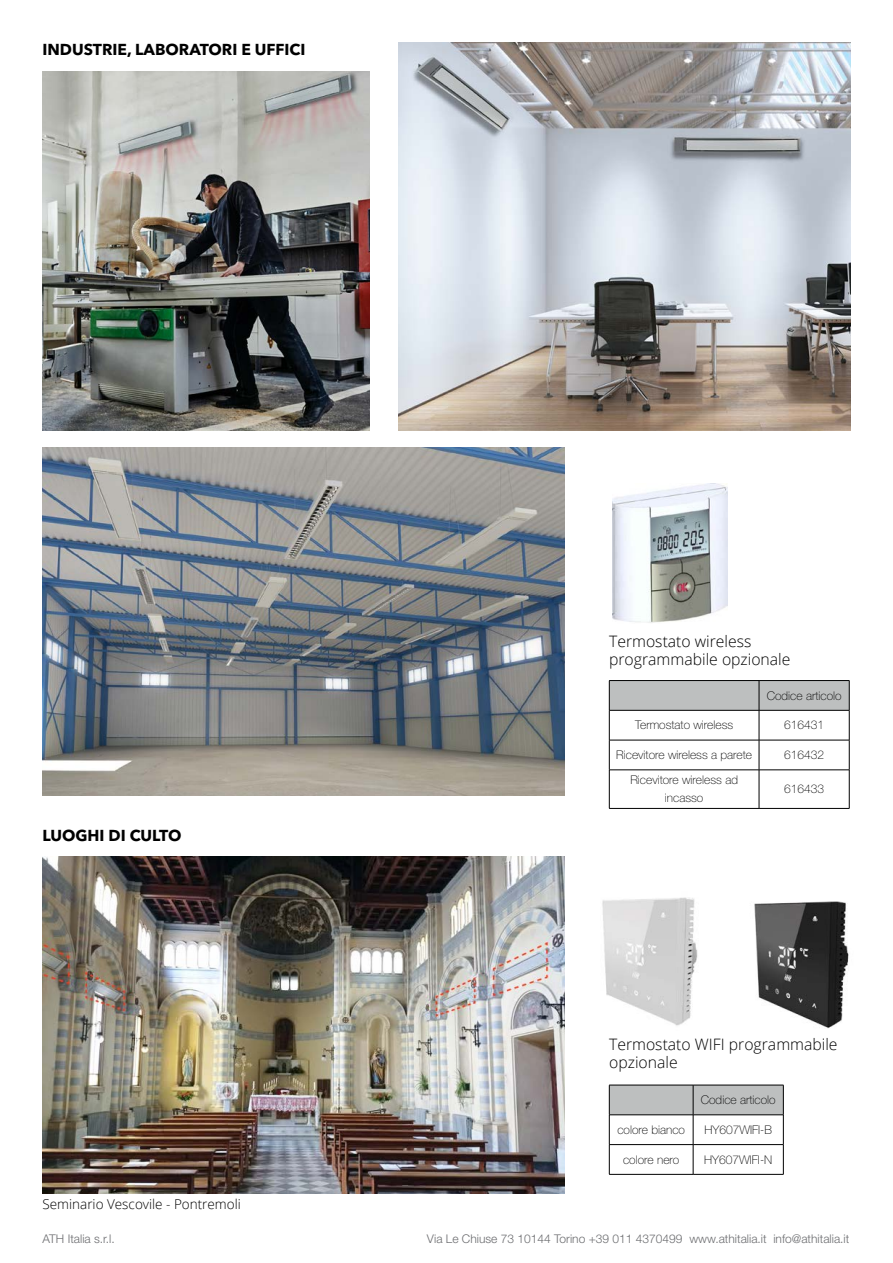
<style>
.page{position:relative;width:893px;height:1263px;background:#fff}
.page>*{position:absolute;margin:0;border:0;box-sizing:border-box;transform-origin:0 0}
.t1{font:300 15.75px/18px "Open Sans";color:#000}
.t2{font:700 15.75px "Avenir Next LT Pro";color:#000}
.t3{font:300 13.5px "Open Sans";color:#000}
.t4{font:100 12px/18px "Helvetica Neue LT Std";color:#000;text-align:center}
.t5{font:300 12px "Helvetica Neue LT Std";color:#6d6e71}
</style>
<div class="page">
<img style="left:43px;top:72px;width:327px;height:359px">
<img style="left:398px;top:43px;width:452px;height:388px">
<img style="left:754px;top:901px;width:95px;height:128px">
<img style="left:602px;top:897px;width:96px;height:129px">
<svg style="left:609px;top:1085px;width:175px;height:89px"></svg>
<hr style="left:609px;top:1174px;width:84px;height:1px;background:#000">
<hr style="left:693px;top:1174px;width:90px;height:1px;background:#000">
<svg style="left:609px;top:680px;width:241px;height:30px;background:#b3b5b5"></svg>
<hr style="left:609px;top:710px;width:150px;height:1px;background:#000">
<hr style="left:609px;top:710px;width:1px;height:30px;background:#000">
<hr style="left:759px;top:710px;width:90px;height:1px;background:#000">
<hr style="left:759px;top:710px;width:1px;height:30px;background:#000">
<hr style="left:849px;top:710px;width:1px;height:30px;background:#000">
<hr style="left:609px;top:740px;width:150px;height:1px;background:#000">
<hr style="left:609px;top:740px;width:1px;height:30px;background:#000">
<hr style="left:759px;top:740px;width:90px;height:1px;background:#000">
<hr style="left:759px;top:740px;width:1px;height:30px;background:#000">
<hr style="left:849px;top:740px;width:1px;height:30px;background:#000">
<hr style="left:609px;top:770px;width:150px;height:1px;background:#000">
<hr style="left:609px;top:770px;width:1px;height:38px;background:#000">
<hr style="left:759px;top:770px;width:90px;height:1px;background:#000">
<hr style="left:759px;top:770px;width:1px;height:38px;background:#000">
<hr style="left:849px;top:770px;width:1px;height:38px;background:#000">
<hr style="left:609px;top:808px;width:150px;height:1px;background:#000">
<hr style="left:759px;top:808px;width:90px;height:1px;background:#000">
<img style="left:612px;top:483px;width:115px;height:140px">
<img style="left:43px;top:448px;width:521px;height:348px">
<img style="left:43px;top:856px;width:521px;height:337px">
<h1 class="t2" style="left:43px;top:40px;width:265px">INDUSTRIE, LABORATORI E UFFICI</h1>
<h1 class="t2" style="left:43px;top:826px;width:140px">LUOGHI DI CULTO</h1>
<p class="t3" style="left:43px;top:1195px;width:200px">Seminario Vescovile - Pontremoli</p>
<h1 class="t1" style="left:609px;top:632px;width:183px">Termostato wireless programmabile opzionale</h1>
<p class="t4" style="left:767px;top:686px;width:76px">Codice articolo</p>
<p class="t4" style="left:635px;top:716px;width:100px">Termostato wireless</p>
<p class="t4" style="left:784px;top:716px;width:42px">616431</p>
<p class="t4" style="left:616px;top:746px;width:137px">Ricevitore wireless a parete</p>
<p class="t4" style="left:784px;top:746px;width:42px">616432</p>
<p class="t4" style="left:630px;top:771px;width:109px">Ricevitore wireless ad incasso</p>
<p class="t4" style="left:784px;top:780px;width:42px">616433</p>
<h1 class="t1" style="left:609px;top:1034px;width:230px">Termostato WIFI programmabile opzionale</h1>
<p class="t4" style="left:701px;top:1091px;width:76px">Codice articolo</p>
<p class="t4" style="left:617px;top:1121px;width:69px">colore bianco</p>
<p class="t4" style="left:704px;top:1121px;width:69px">HY607WIFI-B</p>
<p class="t4" style="left:623px;top:1150px;width:58px">colore nero</p>
<p class="t4" style="left:704px;top:1150px;width:70px">HY607WIFI-N</p>
<p class="t5" style="left:43px;top:1232px;width:74px">ATH Italia s.r.l.</p>
<p class="t5" style="left:427px;top:1232px;width:424px">Via Le Chiuse 73 10144 Torino +39 011 4370499 www.athitalia.it info@athitalia.it</p>
</div>
